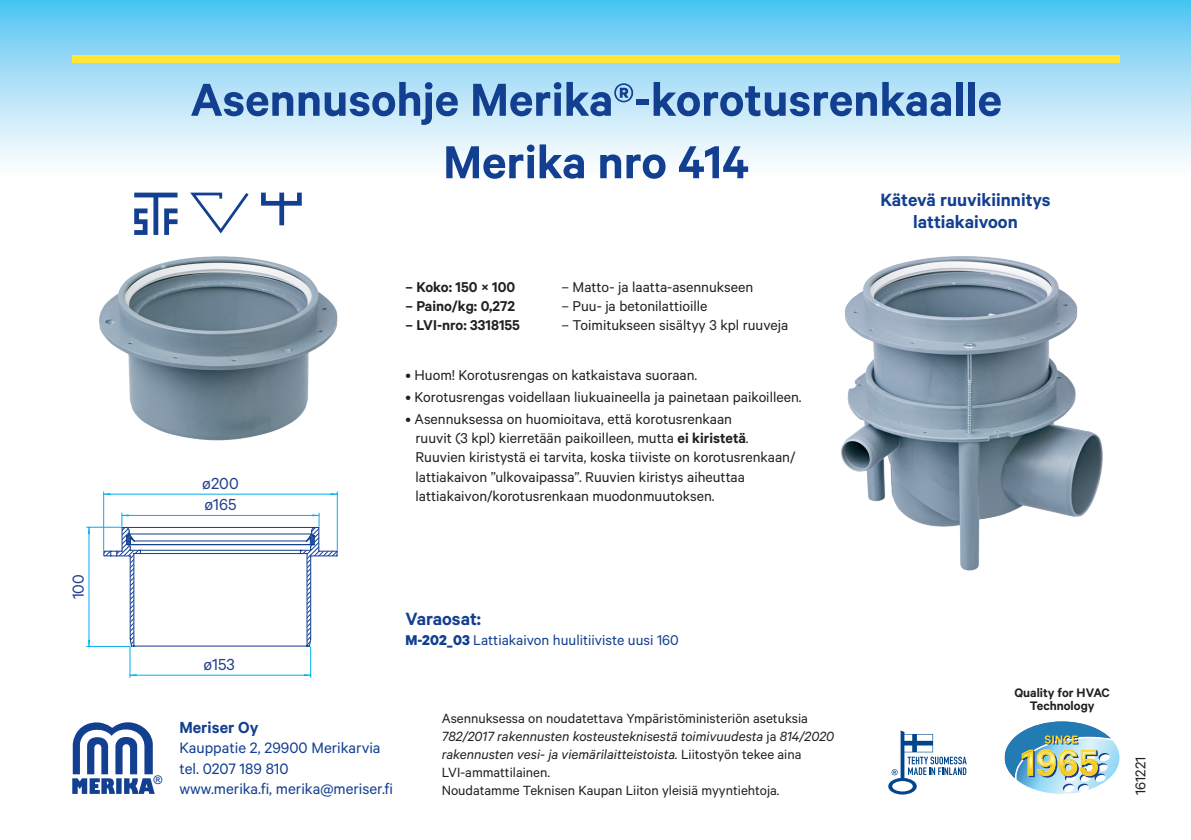
<style>
.page{position:relative;width:1191px;height:840px;background:#fff}
.page>*{position:absolute;margin:0;border:0;box-sizing:border-box;transform-origin:0 0}
.t1{font:600 52px/62.4px "Calibre";color:#123f90;text-align:center}
.t2{font:600 20px/22px "Calibre";color:#123f90;text-align:center}
.t3{font:18px "Calibre";color:#253f8e}
.t4{font:600 18px "Calibre";color:#123f90}
.t5{font:17px/20.4px "Calibre";color:#123f90}
.t6{font:16px/19.2px "Calibre";color:#231f20}
.t7{font:600 16px "Calibre";color:#231f20}
.t8{font:16px "Calibre";color:#123f90}
.t9{font:15px/18px "Calibre";color:#231f20}
.t10{font:600 13.8px/12.6px "Calibre";color:#231f20;text-align:center}
.t11{font:600 12px "Gill Sans";color:#123f90}
.s1{font-weight:600}
.s2{font-weight:700}
.s3{font-style:italic}
</style>
<div class="page">
<img style="left:841px;top:256px;width:262px;height:315px">
<img style="left:86px;top:192px;width:252px;height:346px">
<svg style="left:0;top:0;width:1191px;height:163px;background:#a8dff7"></svg>
<div style="left:72px;top:55px;width:1047px;height:8px;background:#ffe637"></div>
<svg style="left:134px;top:192px;width:43px;height:43px"></svg>
<svg style="left:187px;top:192px;width:64px;height:44px"></svg>
<svg style="left:261px;top:192px;width:41px;height:33px"></svg>
<hr style="left:103px;top:491px;width:1px;height:59px;background:#00aeef">
<hr style="left:130px;top:674px;width:181px;height:1px;background:#00aeef">
<hr style="left:310px;top:646px;width:1px;height:31px;background:#00aeef">
<hr style="left:130px;top:646px;width:1px;height:31px;background:#00aeef">
<hr style="left:104px;top:493px;width:233px;height:1px;background:#00aeef">
<hr style="left:337px;top:491px;width:1px;height:59px;background:#00aeef">
<hr style="left:89px;top:527px;width:1px;height:119px;background:#00aeef">
<hr style="left:86px;top:645px;width:44px;height:1px;background:#00aeef">
<hr style="left:86px;top:526px;width:35px;height:1px;background:#00aeef">
<svg style="left:103px;top:512px;width:235px;height:135px"></svg>
<svg style="left:1004px;top:721px;width:115px;height:72px"></svg>
<svg style="left:888px;top:730px;width:78px;height:64px"></svg>
<svg style="left:72px;top:722px;width:83px;height:71px"></svg>
<p class="t3" style="left:68px;top:599px;width:27px;rotate:-90deg">100</p>
<h1 class="t1" style="left:190px;top:67px;width:813px">Asennusohje Merika®-korotusrenkaalle<br>Merika nro 414</h1>
<p class="t3" style="left:202px;top:472px;width:38px">ø200</p>
<p class="t3" style="left:204px;top:494px;width:34px">ø165</p>
<p class="t7" style="left:405px;top:277px;width:111px">– Koko: 150 × 100</p>
<p class="t7" style="left:405px;top:296px;width:111px">– Paino/kg: 0,272</p>
<p class="t7" style="left:405px;top:316px;width:116px">– LVI-nro: 3318155</p>
<p class="t6" style="left:561px;top:276px;width:193px">– Matto- ja laatta-asennukseen</p>
<p class="t6" style="left:561px;top:296px;width:148px">– Puu- ja betonilattioille</p>
<p class="t6" style="left:561px;top:315px;width:228px">– Toimitukseen sisältyy 3 kpl ruuveja</p>
<p class="t6" style="left:405px;top:364px;width:293px">• Huom! Korotusrengas on katkaistava suoraan.</p>
<p class="t6" style="left:405px;top:386px;width:397px">• Korotusrengas voidellaan liukuaineella ja painetaan paikoilleen.</p>
<p class="t6" style="left:415px;top:408px;width:381px;text-indent:-10px">• Asennuksessa on huomioitava, että korotusrenkaan<br>ruuvit (3 kpl) kierretään paikoilleen, mutta <span class="s1">ei kiristetä</span>.<br>Ruuvien kiristystä ei tarvita, koska tiiviste on korotusrenkaan/ lattiakaivon ”ulkovaipassa”. Ruuvien kiristys aiheuttaa lattiakaivon/korotusrenkaan muodonmuutoksen.</p>
<p class="t2" style="left:880px;top:188px;width:172px">Kätevä ruuvikiinnitys lattiakaivoon</p>
<p class="t11" style="left:153px;top:772px;width:10px">®</p>
<p class="t3" style="left:203px;top:653px;width:33px">ø153</p>
<p class="t2" style="left:405px;top:607px;width:77px">Varaosat:</p>
<p class="t8" style="left:405px;top:630px;width:275px"><span class="s2">M-202_03</span> Lattiakaivon huulitiiviste uusi 160</p>
<p class="t4" style="left:179px;top:716px;width:81px">Meriser Oy</p>
<p class="t5" style="left:179px;top:736px;width:215px">Kauppatie 2, 29900 Merikarvia tel. 0207 189 810<br>www.merika.fi, merika@meriser.fi</p>
<p class="t9" style="left:442px;top:708px;width:394px">Asennuksessa on noudatettava Ympäristöministeriön asetuksia <span class="s3">782/2017 rakennusten kosteusteknisestä toimivuudesta</span> ja <span class="s3">814/2020 rakennusten vesi- ja viemärilaitteistoista.</span> Liitostyön tekee aina LVI-ammattilainen.<br>Noudatamme Teknisen Kaupan Liiton yleisiä myyntiehtoja.</p>
<p class="t10" style="left:1014px;top:685px;width:97px">Quality for HVAC<br>Technology</p>
<p class="t6" style="left:1130px;top:794px;width:40px;rotate:-90deg">161221</p>
</div>
